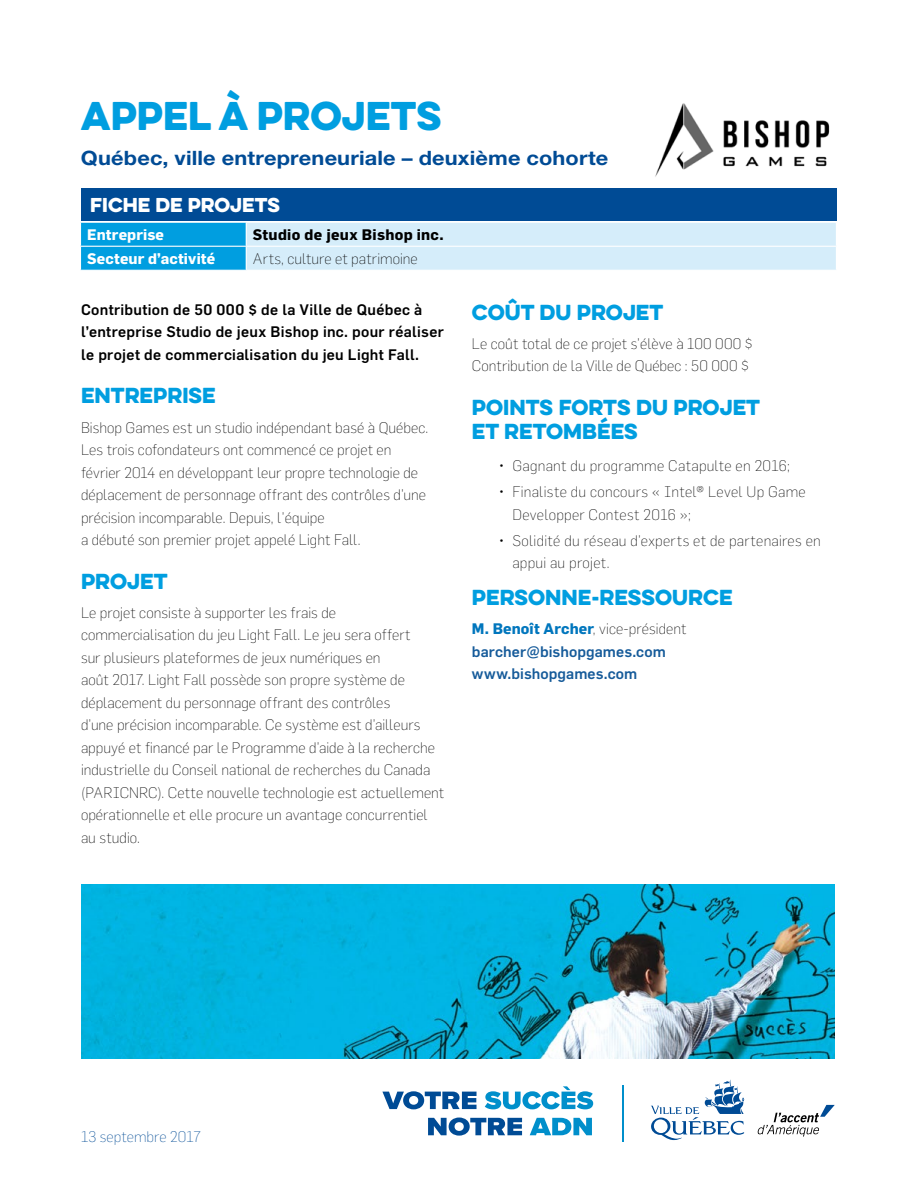
<style>
.page{position:relative;width:918px;height:1188px;background:#fff}
.page>*{position:absolute;margin:0;border:0;box-sizing:border-box;transform-origin:0 0}
.t1{font:36px "Eveleth Clean";color:#009ee0}
.t2{font:700 19.8px "Helvetica Neue";letter-spacing:.005em;color:#004b95;scale:1.1 1}
.t3{font:19.5px/23.4px "Eveleth Clean";color:#009ee0}
.t4{font:18px "Eveleth Clean";color:#fff}
.t5{font:200 15px/22.5px "Flama";letter-spacing:.005em;color:#000}
.t6{font:500 15px/22.5px "Flama";letter-spacing:.02em;color:#000}
.t7{font:500 15px/22.5px "Flama";letter-spacing:.005em;color:#165b9a}
.t8{font:700 15px "Flama";letter-spacing:.01em;color:#fff}
.t9{font:700 15px "Flama";letter-spacing:.02em;color:#000}
.t10{font:200 15px "Flama";color:#004b95}
.s1{font-weight:700;color:#0076bd}
.s2{font-weight:200;color:#000}
</style>
<div class="page">
<div style="left:81px;top:188px;width:755px;height:32px;background:#004b95"></div>
<svg style="left:80px;top:222px;width:756px;height:48px;background:#abddf4"></svg>
<img style="left:81px;top:885px;width:754px;height:173px">
<img style="left:655px;top:103px;width:175px;height:74px">
<svg style="left:382px;top:1091px;width:95px;height:18px"></svg>
<svg style="left:485px;top:1086px;width:108px;height:23px"></svg>
<svg style="left:428px;top:1118px;width:94px;height:18px"></svg>
<svg style="left:530px;top:1118px;width:62px;height:17px"></svg>
<svg style="left:758px;top:1105px;width:77px;height:32px"></svg>
<svg style="left:651px;top:1080px;width:93px;height:60px"></svg>
<hr style="left:622px;top:1085px;width:2px;height:56px;background:#008fcb">
<h1 class="t1" style="left:81px;top:89px;width:362px">APPEL À PROJETS</h1>
<h2 class="t2" style="left:81px;top:146px;width:481px">Québec, ville entrepreneuriale – deuxième cohorte</h2>
<p class="t4" style="left:90px;top:191px;width:191px">FICHE DE PROJETS</p>
<p class="t8" style="left:87px;top:226px;width:78px">Entreprise</p>
<p class="t9" style="left:253px;top:226px;width:192px">Studio de jeux Bishop inc.</p>
<p class="t8" style="left:87px;top:250px;width:130px">Secteur d’activité</p>
<p class="t5" style="left:253px;top:248px;width:166px">Arts, culture et patrimoine</p>
<p class="t6" style="left:81px;top:298px;width:364px">Contribution de 50 000 $ de la Ville de Québec à l’entreprise Studio de jeux Bishop inc. pour réaliser le projet de commercialisation du jeu Light Fall.</p>
<h3 class="t3" style="left:81px;top:383px;width:136px">ENTREPRISE</h3>
<p class="t5" style="left:81px;top:416px;width:349px">Bishop Games est un studio indépendant basé à Québec.<br>Les trois cofondateurs ont commencé ce projet en février 2014 en développant leur propre technologie de déplacement de personnage offrant des contrôles d’une précision incomparable. Depuis, l’équipe<br>a débuté son premier projet appelé Light Fall.</p>
<h3 class="t3" style="left:81px;top:569px;width:88px">PROJET</h3>
<p class="t5" style="left:81px;top:601px;width:365px">Le projet consiste à supporter les frais de commercialisation du jeu Light Fall. Le jeu sera offert<br>sur plusieurs plateformes de jeux numériques en<br>août 2017. Light Fall possède son propre système de déplacement du personnage offrant des contrôles<br>d’une précision incomparable. Ce système est d’ailleurs appuyé et financé par le Programme d’aide à la recherche industrielle du Conseil national de recherches du Canada (PARICNRC). Cette nouvelle technologie est actuellement opérationnelle et elle procure un avantage concurrentiel au studio.</p>
<h3 class="t3" style="left:472px;top:300px;width:193px">COÛT DU PROJET</h3>
<p class="t5" style="left:472px;top:332px;width:282px">Le coût total de ce projet s’élève à 100 000 $<br>Contribution de la Ville de Québec : 50 000 $</p>
<h3 class="t3" style="left:472px;top:395px;width:290px">POINTS FORTS DU PROJET<br>ET RETOMBÉES</h3>
<p class="t5" style="left:499px;top:455px;width:293px">• Gagnant du programme Catapulte en 2016;</p>
<p class="t5" style="left:512px;top:481px;width:295px;text-indent:-14px">• Finaliste du concours « Intel® Level Up Game<br>Developper Contest 2016 »;</p>
<p class="t5" style="left:512px;top:529px;width:310px;text-indent:-14px">• Solidité du réseau d’experts et de partenaires en appui au projet.</p>
<h3 class="t3" style="left:472px;top:585px;width:262px">PERSONNE-RESSOURCE</h3>
<p class="t7" style="left:472px;top:617px;width:216px"><span class="s1">M. Benoît Archer</span><span class="s2">, vice-président </span>barcher@bishopgames.com www.bishopgames.com</p>
<p class="t10" style="left:81px;top:1128px;width:121px">13 septembre 2017</p>
</div>
